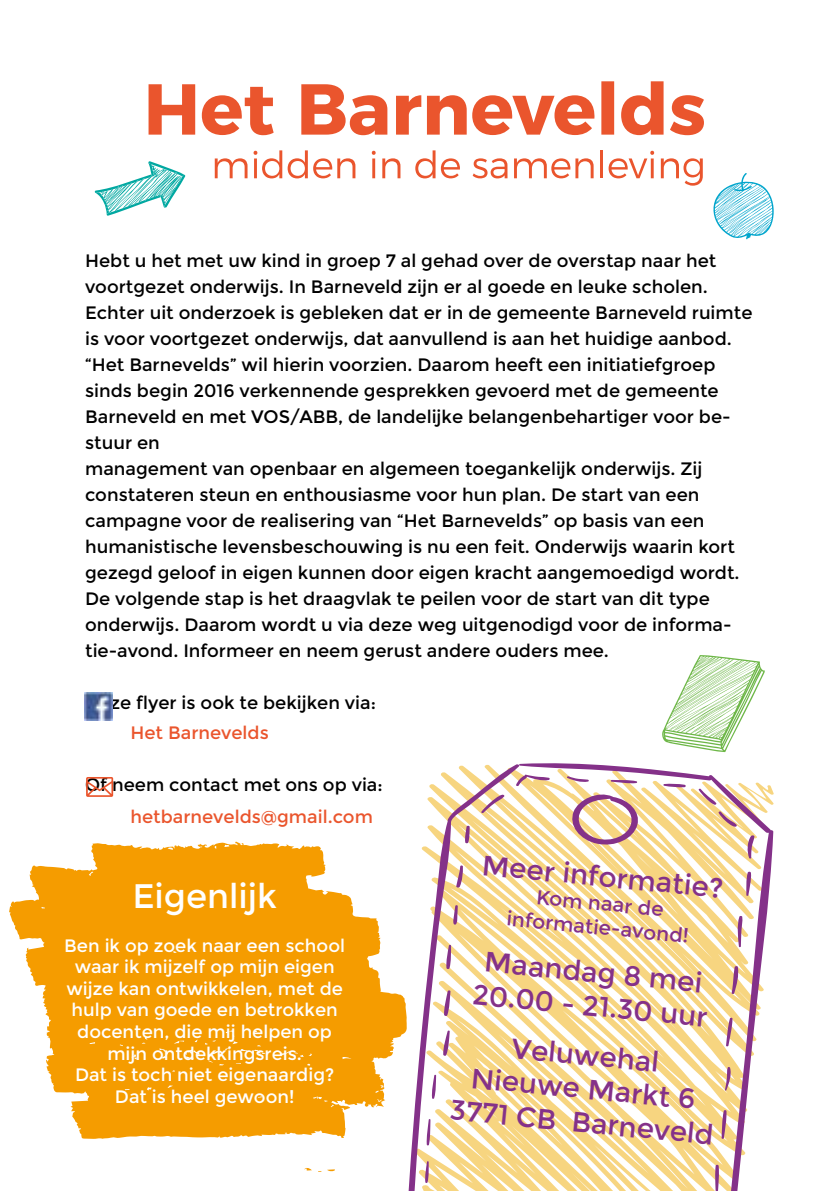
<style>
.page{position:relative;width:840px;height:1191px;background:#fff}
.page>*{position:absolute;margin:0;border:0;box-sizing:border-box;transform-origin:0 0}
.t1{font:34px "Montserrat";color:#fff}
.t2{font:28px/33.8px "Montserrat";color:#843189;text-align:center}
.t3{font:20px/24px "Montserrat";color:#843189;text-align:center}
.t4{font:18px/26px "Montserrat";color:#000}
.t5{font:18px/21.6px "Montserrat";color:#fff;text-align:center}
.t6{font:18px "Montserrat";color:#ea552d}
</style>
<div class="page">
<svg style="left:408px;top:763px;width:364px;height:428px"></svg>
<svg style="left:568px;top:790px;width:72px;height:57px"></svg>
<svg style="left:464px;top:825px;width:5px;height:18px"></svg>
<svg style="left:455px;top:865px;width:7px;height:23px"></svg>
<svg style="left:452px;top:904px;width:5px;height:21px"></svg>
<svg style="left:445px;top:944px;width:6px;height:25px"></svg>
<svg style="left:443px;top:990px;width:7px;height:26px"></svg>
<svg style="left:443px;top:1030px;width:6px;height:26px"></svg>
<svg style="left:714px;top:1164px;width:5px;height:27px"></svg>
<svg style="left:721px;top:1109px;width:5px;height:30px"></svg>
<svg style="left:724px;top:1066px;width:7px;height:24px"></svg>
<svg style="left:725px;top:1017px;width:7px;height:29px"></svg>
<svg style="left:731px;top:965px;width:7px;height:29px"></svg>
<svg style="left:736px;top:915px;width:6px;height:32px"></svg>
<svg style="left:745px;top:871px;width:6px;height:25px"></svg>
<svg style="left:746px;top:835px;width:8px;height:23px"></svg>
<svg style="left:480px;top:794px;width:25px;height:19px"></svg>
<svg style="left:515px;top:774px;width:35px;height:12px"></svg>
<svg style="left:566px;top:776px;width:23px;height:7px"></svg>
<svg style="left:610px;top:779px;width:27px;height:5px"></svg>
<svg style="left:662px;top:783px;width:24px;height:4px"></svg>
<svg style="left:697px;top:788px;width:19px;height:17px"></svg>
<svg style="left:717px;top:811px;width:20px;height:16px"></svg>
<svg style="left:95px;top:161px;width:90px;height:55px"></svg>
<svg style="left:713px;top:173px;width:61px;height:67px"></svg>
<svg style="left:662px;top:655px;width:102px;height:97px"></svg>
<svg style="left:9px;top:841px;width:397px;height:298px;fill:#f59c00"></svg>
<svg style="left:304px;top:1168px;width:8px;height:2px"></svg>
<svg style="left:327px;top:1169px;width:7px;height:2px"></svg>
<img style="left:85px;top:693px;width:27px;height:27px">
<svg style="left:86px;top:777px;width:27px;height:20px"></svg>
<svg style="left:215px;top:158px;width:32px;height:20px"></svg>
<svg style="left:253px;top:150px;width:102px;height:28px"></svg>
<svg style="left:371px;top:151px;width:4px;height:27px"></svg>
<svg style="left:382px;top:158px;width:18px;height:20px"></svg>
<svg style="left:415px;top:150px;width:45px;height:28px"></svg>
<svg style="left:472px;top:158px;width:35px;height:20px"></svg>
<svg style="left:514px;top:158px;width:79px;height:20px"></svg>
<hr style="left:600px;top:150px;width:3px;height:28px;background:#ea552d">
<svg style="left:608px;top:151px;width:45px;height:27px"></svg>
<svg style="left:660px;top:158px;width:42px;height:28px"></svg>
<svg style="left:148px;top:81px;width:555px;height:54px"></svg>
<p class="t4" style="left:85px;top:248px;width:668px">Hebt u het met uw kind in groep 7 al gehad over de overstap naar het voortgezet onderwijs. In Barneveld zijn er al goede en leuke scholen.<br>Echter uit onderzoek is gebleken dat er in de gemeente Barneveld ruimte is voor voortgezet onderwijs, dat aanvullend is aan het huidige aanbod. “Het Barnevelds” wil hierin voorzien. Daarom heeft een initiatiefgroep sinds begin 2016 verkennende gesprekken gevoerd met de gemeente Barneveld en met VOS/ABB, de landelijke belangenbehartiger voor be&shy;stuur en<br>management van openbaar en algemeen toegankelijk onderwijs. Zij constateren steun en enthousiasme voor hun plan. De start van een campagne voor de realisering van “Het Barnevelds” op basis van een humanistische levensbeschouwing is nu een feit. Onderwijs waarin kort gezegd geloof in eigen kunnen door eigen kracht aangemoedigd wordt.<br>De volgende stap is het draagvlak te peilen voor de start van dit type onderwijs. Daarom wordt u via deze weg uitgenodigd voor de informa&shy;tie-avond. Informeer en neem gerust andere ouders mee.</p>
<p class="t4" style="left:85px;top:690px;width:292px">Deze flyer is ook te bekijken via:</p>
<p class="t6" style="left:130px;top:722px;width:140px">Het Barnevelds</p>
<p class="t4" style="left:85px;top:772px;width:299px">Of neem contact met ons op via:</p>
<p class="t6" style="left:130px;top:806px;width:244px">hetbarnevelds@gmail.com</p>
<h2 class="t2" style="left:483px;top:849px;width:243px;rotate:5deg">Meer informatie?</h2>
<h1 class="t1" style="left:132px;top:876px;width:146px">Eigenlijk</h1>
<p class="t5" style="left:64px;top:934px;width:282px">Ben ik op zoek naar een school waar ik mijzelf op mijn eigen wijze kan ontwikkelen, met de hulp van goede en betrokken docenten, die mij helpen op mijn ontdekkingsreis.<br>Dat is toch niet eigenaardig?<br>Dat is heel gewoon!</p>
<p class="t3" style="left:510px;top:882px;width:184px;rotate:6deg">Kom naar de informatie-avond!</p>
<h2 class="t2" style="left:476px;top:945px;width:237px;rotate:5deg">Maandag 8 mei<br>20.00 - 21.30 uur</h2>
<h2 class="t2" style="left:457px;top:1027px;width:266px;rotate:5deg">Veluwehal<br>Nieuwe Markt 6<br>3771 CB Barneveld</h2>
</div>
